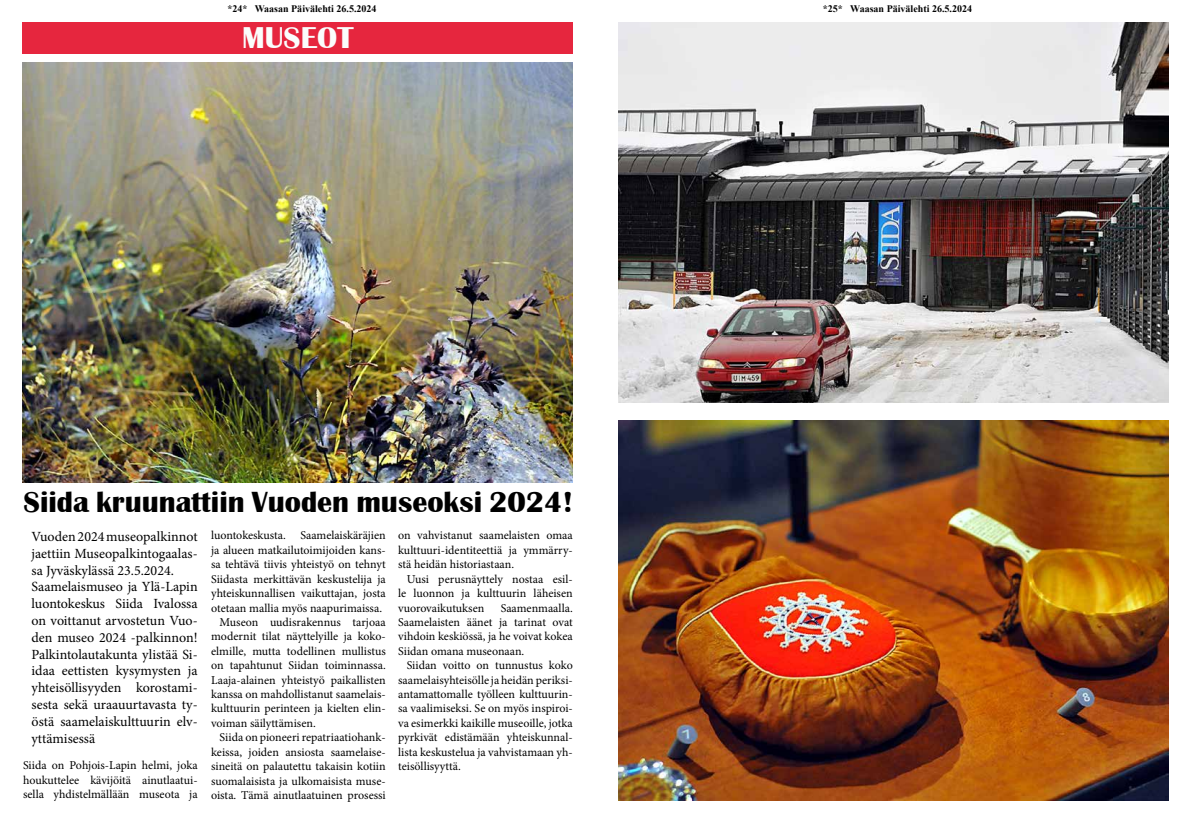
<style>
.page{position:relative;width:1191px;height:823px;background:#fff}
.page>*{position:absolute;margin:0;border:0;box-sizing:border-box;transform-origin:0 0}
.t1{font:700 31px "Britannic";color:#fbfdfc}
.t2{font:700 30px "Britannic";color:#000}
.t3{font:14px/16.8px "Minion Pro";color:#000}
.t4{font:12px/14.4px "Minion Pro";color:#000;text-align:justify}
.t5{font:700 10px "Times New Roman";color:#000}
</style>
<div class="page">
<div style="left:22px;top:23px;width:551px;height:31px;background:#e6263e"></div>
<img style="left:22px;top:63px;width:551px;height:419px">
<img style="left:618px;top:23px;width:550px;height:379px">
<img style="left:618px;top:420px;width:550px;height:379px">
<p class="t5" style="left:227px;top:2px;width:150px">*24* Waasan Päivälehti 26.5.2024</p>
<p class="t5" style="left:823px;top:2px;width:150px">*25* Waasan Päivälehti 26.5.2024</p>
<h1 class="t1" style="left:242px;top:20px;width:113px">MUSEOT</h1>
<h2 class="t2" style="left:24px;top:484px;width:551px">Siida kruunattiin Vuoden museoksi 2024!</h2>
<p class="t3" style="left:32px;top:527px;width:168px">Vuoden 2024 museopalkinnot jaettiin Museopalkintogaalas&shy;sa Jyväskylässä 23.5.2024.<br>Saamelaismuseo ja Ylä-Lapin luontokeskus Siida Ivalossa on voittanut arvostetun Vuo&shy;den museo 2024 -palkinnon!<br>Palkintolautakunta ylistää Si&shy;idaa eettisten kysymysten ja yhteisöllisyyden korostami&shy;sesta sekä uraauurtavasta ty&shy;östä saamelaiskulttuurin elv&shy;yttämisessä</p>
<p class="t4" style="left:23px;top:757px;width:176px">Siida on Pohjois-Lapin helmi, joka houkuttelee kävijöitä ainutlaatui&shy;sella yhdistelmällään museota ja</p>
<p class="t4" style="left:211px;top:528px;width:176px">luontokeskusta. Saamelaiskäräjien</p>
<p class="t4" style="left:211px;top:542px;width:176px">ja alueen matkailutoimijoiden kans-</p>
<p class="t4" style="left:211px;top:557px;width:176px">sa tehtävä tiivis yhteistyö on tehnyt</p>
<p class="t4" style="left:211px;top:571px;width:176px">Siidasta merkittävän keskustelija ja</p>
<p class="t4" style="left:211px;top:585px;width:176px">yhteiskunnallisen vaikuttajan, josta</p>
<p class="t4" style="left:211px;top:600px;width:172px">otetaan mallia myös naapurimaissa.</p>
<p class="t4" style="left:220px;top:614px;width:168px">Museon uudisrakennus tarjoaa</p>
<p class="t4" style="left:211px;top:629px;width:176px">modernit tilat näyttelyille ja koko-</p>
<p class="t4" style="left:211px;top:643px;width:176px">elmille, mutta todellinen mullistus</p>
<p class="t4" style="left:211px;top:657px;width:176px">on tapahtunut Siidan toiminnassa.</p>
<p class="t4" style="left:211px;top:672px;width:176px">Laaja-alainen yhteistyö paikallisten</p>
<p class="t4" style="left:211px;top:686px;width:176px">kanssa on mahdollistanut saamelais-</p>
<p class="t4" style="left:211px;top:701px;width:176px">kulttuurin perinteen ja kielten elin-</p>
<p class="t4" style="left:211px;top:715px;width:106px">voiman säilyttämisen.</p>
<p class="t4" style="left:220px;top:729px;width:168px">Siida on pioneeri repatriaatiohank-</p>
<p class="t4" style="left:211px;top:744px;width:176px">keissa, joiden ansiosta saamelaise-</p>
<p class="t4" style="left:211px;top:758px;width:176px">sineitä on palautettu takaisin kotiin</p>
<p class="t4" style="left:211px;top:773px;width:176px">suomalaisista ja ulkomaisista muse-</p>
<p class="t4" style="left:211px;top:787px;width:176px">oista. Tämä ainutlaatuinen prosessi</p>
<p class="t4" style="left:398px;top:528px;width:176px">on vahvistanut saamelaisten omaa kulttuuri-identiteettiä ja ymmärry&shy;stä heidän historiastaan.</p>
<p class="t4" style="left:398px;top:571px;width:176px;text-indent:9px">Uusi perusnäyttely nostaa esil&shy;le luonnon ja kulttuurin läheisen vuorovaikutuksen</p>
<p class="t4" style="left:398px;top:600px;width:176px;text-indent:102px">Saamenmaalla.<br>Saamelaisten äänet ja tarinat ovat vihdoin keskiössä, ja he voivat kokea Siidan omana museonaan.</p>
<p class="t4" style="left:398px;top:657px;width:176px;text-indent:9px">Siidan voitto on tunnustus koko saamelaisyhteisölle ja heidän periksi&shy;antamattomalle työlleen kulttuurin&shy;sa vaalimiseksi. Se on myös inspiroi&shy;va esimerkki kaikille museoille, jotka pyrkivät edistämään yhteiskunnal&shy;lista keskustelua ja vahvistamaan yh&shy;teisöllisyyttä.</p>
</div>
